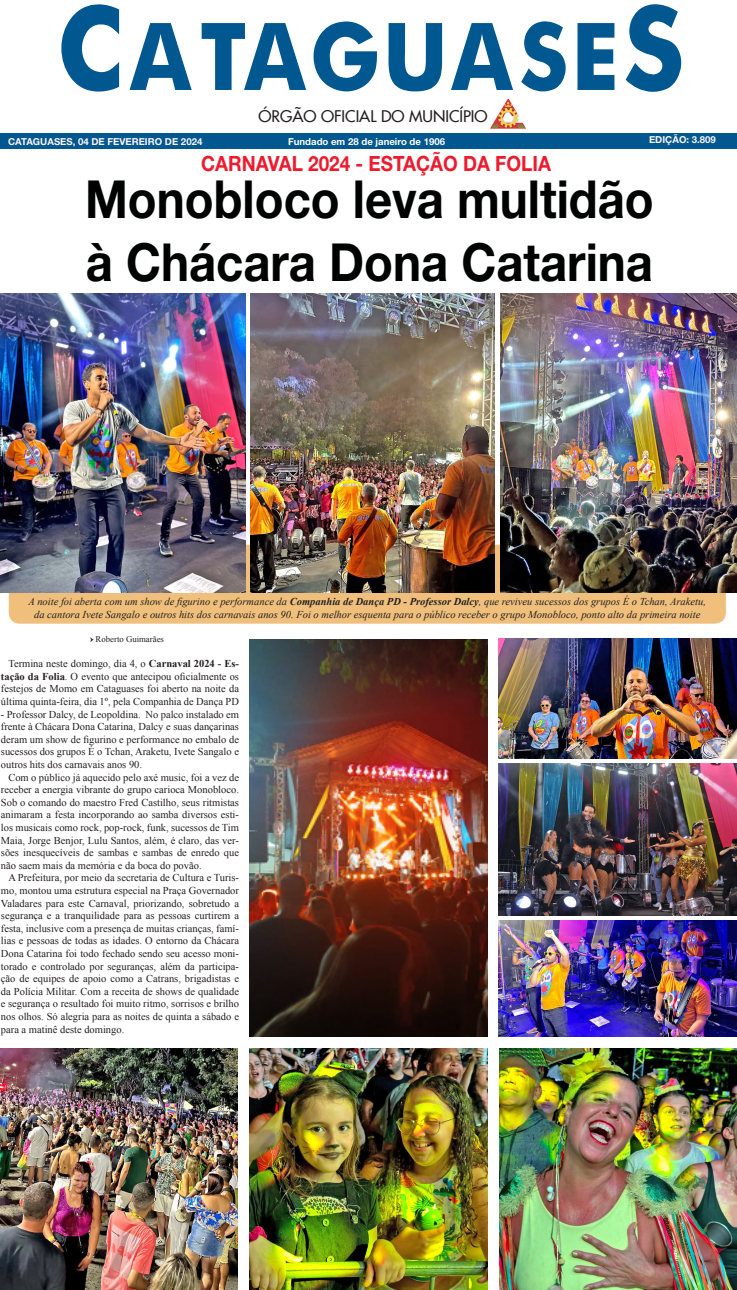
<style>
.page{position:relative;width:737px;height:1290px;background:#fff}
.page>*{position:absolute;margin:0;border:0;box-sizing:border-box;transform-origin:0 0}
.No_Spacing{font:700 131.25px "Futura";color:#015890;scale:.9 1}
.No_Spacing-2{font:700 105px "Futura";color:#015890;scale:.9 1}
.No_Spacing-3{font:700 52.5px "Helvetica Neue LT Std";color:#000202;scale:.9 1}
.No_Spacing-4{font:700 21px "Helvetica Neue LT Std";color:#ee1b2d;scale:.9 1}
.No_Spacing-5{font:500 15.75px "Futura";color:#231f20}
.No_Spacing-6{font:10.5px/12.6px "Times New Roman";color:#231f20;text-align:justify}
.No_Spacing-7{font:italic 10.5px "Times New Roman";color:#231f20}
.No_Spacing-8{font:700 9.62px "Helvetica Neue LT Std";color:#fdf4f8}
.No_Spacing-9{font:700 9.62px "Helvetica Neue LT Std";color:#fff}
.No_Spacing-10{font:8.75px "Times New Roman";color:#231f20}
.s1{font-size:131.25px}
.s2{font-weight:700}
.s3{font-family:"Minion Pro";font-weight:700}
</style>
<div class="page">
<img style="left:490px;top:100px;width:35px;height:28px">
<div style="left:0;top:133px;width:737px;height:16px;background:#015890"></div>
<div style="left:9px;top:545px;width:716px;height:78px;background:#efbf7b;border-radius:10px"></div>
<div style="left:9px;top:545px;width:716px;height:78px;border:1px solid #efbf7b;border-radius:10px"></div>
<img style="left:1px;top:294px;width:244px;height:298px">
<img style="left:250px;top:294px;width:244px;height:298px">
<img style="left:501px;top:294px;width:236px;height:298px">
<img style="left:499px;top:1049px;width:238px;height:241px">
<img style="left:249px;top:1049px;width:238px;height:241px">
<img style="left:1px;top:1049px;width:237px;height:241px">
<img style="left:498px;top:639px;width:239px;height:120px">
<img style="left:499px;top:763px;width:238px;height:153px">
<img style="left:499px;top:920px;width:238px;height:116px">
<img style="left:249px;top:639px;width:238px;height:397px">
<p class="No_Spacing-2" style="left:55px;top:5px;width:628px"><span class="s1">C</span>ATAGUASE</p>
<p class="No_Spacing-5" style="left:258px;top:106px;width:231px">ÓRGÃO OFICIAL DO MUNICÍPIO</p>
<p class="No_Spacing" style="left:619px;top:-16px;width:76px">S</p>
<p class="No_Spacing-8" style="left:8px;top:135px;width:196px">CATAGUASES, 04 DE FEVEREIRO DE 2024</p>
<p class="No_Spacing-9" style="left:288px;top:136px;width:158px">Fundado em 28 de janeiro de 1906</p>
<p class="No_Spacing-8" style="left:649px;top:134px;width:68px">EDIÇÃO: 3.809</p>
<p class="No_Spacing-4" style="left:201px;top:151px;width:390px">CARNAVAL 2024 - ESTAÇÃO DA FOLIA</p>
<p class="No_Spacing-3" style="left:85px;top:167px;width:633px">Monobloco leva multidão</p>
<p class="No_Spacing-3" style="left:86px;top:230px;width:632px">à Chácara Dona Catarina</p>
<p class="No_Spacing-7" style="left:29px;top:595px;width:679px">A noite foi aberta com um show de figurino e performance da <span class="s2">Companhia de Dança PD - Professor Dalcy</span>, que reviveu sucessos dos grupos É o Tchan, Araketu,</p>
<p class="No_Spacing-7" style="left:34px;top:607px;width:667px">da cantora Ivete Sangalo e outros hits dos carnavais anos 90. Foi o melhor esquenta para o público receber o grupo Monobloco, ponto alto da primeira noite</p>
<p class="No_Spacing-10" style="left:90px;top:633px;width:75px"><span class="s3">→</span> Roberto Guimarães</p>
<p class="No_Spacing-6" style="left:1px;top:657px;width:239px;text-indent:7px">Termina neste domingo, dia 4, o <span class="s2">Carnaval 2024 - Es&shy;tação da Folia</span>. O evento que antecipou oficialmente os festejos de Momo em Cataguases foi aberto na noite da última quinta-feira, dia 1º, pela Companhia de Dança PD</p>
<p class="No_Spacing-6" style="left:1px;top:707px;width:240px">- Professor Dalcy, de Leopoldina. No palco instalado em frente à Chácara Dona Catarina, Dalcy e suas dançarinas deram um show de figurino e performance no embalo de sucessos dos grupos É o Tchan, Araketu, Ivete Sangalo e outros hits dos carnavais anos 90.</p>
<p class="No_Spacing-6" style="left:1px;top:770px;width:240px;text-indent:7px">Com o público já aquecido pelo axé music, foi a vez de receber a energia vibrante do grupo carioca Monobloco.<br>Sob o comando do maestro Fred Castilho, seus ritmistas animaram a festa incorporando ao samba diversos esti&shy;los musicais como rock, pop-rock, funk, sucessos de Tim Maia, Jorge Benjor, Lulu Santos, além, é claro, das ver&shy;sões inesquecíveis de sambas e sambas de enredo que não saem mais da memória e da boca do povão.</p>
<p class="No_Spacing-6" style="left:1px;top:871px;width:240px;text-indent:7px">A Prefeitura, por meio da secretaria de Cultura e Turis&shy;mo, montou uma estrutura especial na Praça Governador Valadares para este Carnaval, priorizando, sobretudo a segurança e a tranquilidade para as pessoas curtirem a festa, inclusive com a presença de muitas crianças, famí&shy;lias e pessoas de todas as idades. O entorno da Chácara Dona Catarina foi todo fechado sendo seu acesso moni&shy;torado e controlado por seguranças, além da participa&shy;ção de equipes de apoio como a Catrans, brigadistas e da Polícia Militar. Com a receita de shows de qualidade e segurança o resultado foi muito ritmo, sorrisos e brilho nos olhos. Só alegria para as noites de quinta a sábado e para a matinê deste domingo.</p>
</div>
